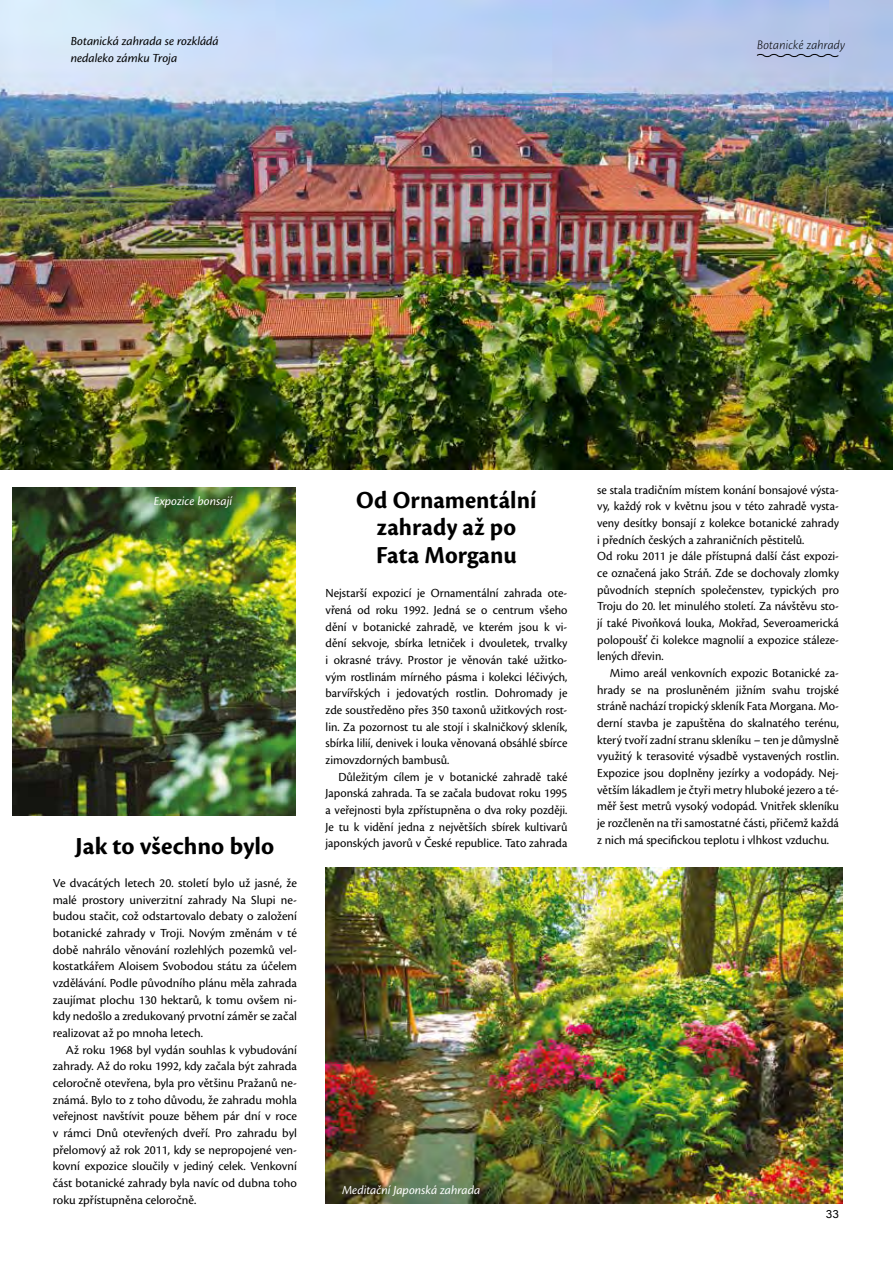
<style>
.page{position:relative;width:893px;height:1263px;background:#fff}
.page>*{position:absolute;margin:0;border:0;box-sizing:border-box;transform-origin:0 0}
.t1{font:700 25.5px/27px "Cronos Pro";letter-spacing:.005em;color:#000;text-align:center}
.t2{font:italic 300 13.5px "Cronos Pro";letter-spacing:.015em;color:#000;scale:.94 1}
.t3{font:12.9px/16.6px "Cronos Pro";color:#000;text-align:justify}
.t4{font:italic 12.9px/16.6px "Cronos Pro";letter-spacing:-.005em;color:#000}
.t5{font:italic 12.9px "Cronos Pro";letter-spacing:-.005em;color:#fff}
.t6{font:12px "Acumin Variable Concept";color:#000}
</style>
<div class="page">
<img style="left:0;top:0;width:893px;height:470px">
<svg style="left:756px;top:53px;width:83px;height:5px"></svg>
<img style="left:326px;top:868px;width:516px;height:336px">
<img style="left:13px;top:488px;width:283px;height:327px">
<p class="t4" style="left:71px;top:33px;width:150px">Botanická zahrada se rozkládá nedaleko zámku Troja</p>
<p class="t2" style="left:757px;top:37px;width:95px">Botanické zahrady</p>
<p class="t5" style="left:154px;top:494px;width:80px">Expozice bonsají</p>
<h1 class="t1" style="left:76px;top:832px;width:200px">Jak to všechno bylo</h1>
<p class="t3" style="left:53px;top:875px;width:246px">Ve dvacátých letech 20. století bylo už jasné, že malé prostory univerzitní zahrady Na Slupi ne&shy;budou stačit, což odstartovalo debaty o založení botanické zahrady v Troji. Novým změnám v té době nahrálo věnování rozlehlých pozemků vel&shy;kostatkářem Aloisem Svobodou státu za účelem vzdělávání. Podle původního plánu měla zahrada zaujímat plochu 130 hektarů, k tomu ovšem ni&shy;kdy nedošlo a zredukovaný prvotní záměr se začal realizovat až po mnoha letech.</p>
<p class="t3" style="left:53px;top:1041px;width:246px;text-indent:13px">Až roku 1968 byl vydán souhlas k vybudování zahrady. Až do roku 1992, kdy začala být zahrada celoročně otevřena, byla pro většinu Pražanů ne&shy;známá. Bylo to z toho důvodu, že zahradu mohla veřejnost navštívit pouze během pár dní v roce v rámci Dnů otevřených dveří. Pro zahradu byl přelomový až rok 2011, kdy se nepropojené ven&shy;kovní expozice sloučily v jediný celek. Venkovní část botanické zahrady byla navíc od dubna toho roku zpřístupněna celoročně.</p>
<h1 class="t1" style="left:356px;top:487px;width:182px">Od Ornamentální zahrady až po<br>Fata Morganu</h1>
<p class="t3" style="left:326px;top:585px;width:243px">Nejstarší expozicí je Ornamentální zahrada ote&shy;vřená od roku 1992. Jedná se o centrum všeho dění v botanické zahradě, ve kterém jsou k vi&shy;dění sekvoje, sbírka letniček i dvouletek, trvalky i okrasné trávy. Prostor je věnován také užitko&shy;vým rostlinám mírného pásma i kolekci léčivých, barvířských i jedovatých rostlin. Dohromady je zde soustředěno přes 350 taxonů užitkových rost&shy;lin. Za pozornost tu ale stojí i skalničkový skleník, sbírka lilií, denivek i louka věnovaná obsáhlé sbírce zimovzdorných bambusů.</p>
<p class="t3" style="left:326px;top:768px;width:243px;text-indent:13px">Důležitým cílem je v botanické zahradě také Japonská zahrada. Ta se začala budovat roku 1995 a veřejnosti byla zpřístupněna o dva roky později.<br>Je tu k vidění jedna z největších sbírek kultivarů japonských javorů v České republice. Tato zahrada</p>
<p class="t5" style="left:342px;top:1183px;width:140px">Meditační Japonská zahrada</p>
<p class="t3" style="left:597px;top:481px;width:243px;text-align:left">se stala tradičním místem konání bonsajové výsta&shy;vy, každý rok v květnu jsou v této zahradě vysta&shy;veny desítky bonsají z kolekce botanické zahrady i předních českých a zahraničních pěstitelů.<br>Od roku 2011 je dále přístupná další část expozi&shy;ce označená jako Stráň. Zde se dochovaly zlomky původních stepních společenstev, typických pro Troju do 20. let minulého století. Za návštěvu sto&shy;jí také Pivoňková louka, Mokřad, Severoamerická polopoušť či kolekce magnolií a expozice stáleze&shy;lených dřevin.</p>
<p class="t3" style="left:597px;top:665px;width:243px;text-indent:13px">Mimo areál venkovních expozic Botanické za&shy;hrady se na prosluněném jižním svahu trojské stráně nachází tropický skleník Fata Morgana. Mo&shy;derní stavba je zapuštěna do skalnatého terénu, který tvoří zadní stranu skleníku – ten je důmyslně využitý k terasovité výsadbě vystavených rostlin.<br>Expozice jsou doplněny jezírky a vodopády. Nej&shy;větším lákadlem je čtyři metry hluboké jezero a té&shy;měř šest metrů vysoký vodopád. Vnitřek skleníku je rozčleněn na tři samostatné části, přičemž každá z nich má specifickou teplotu i vlhkost vzduchu.</p>
<p class="t6" style="left:826px;top:1205px;width:15px">33</p>
</div>
